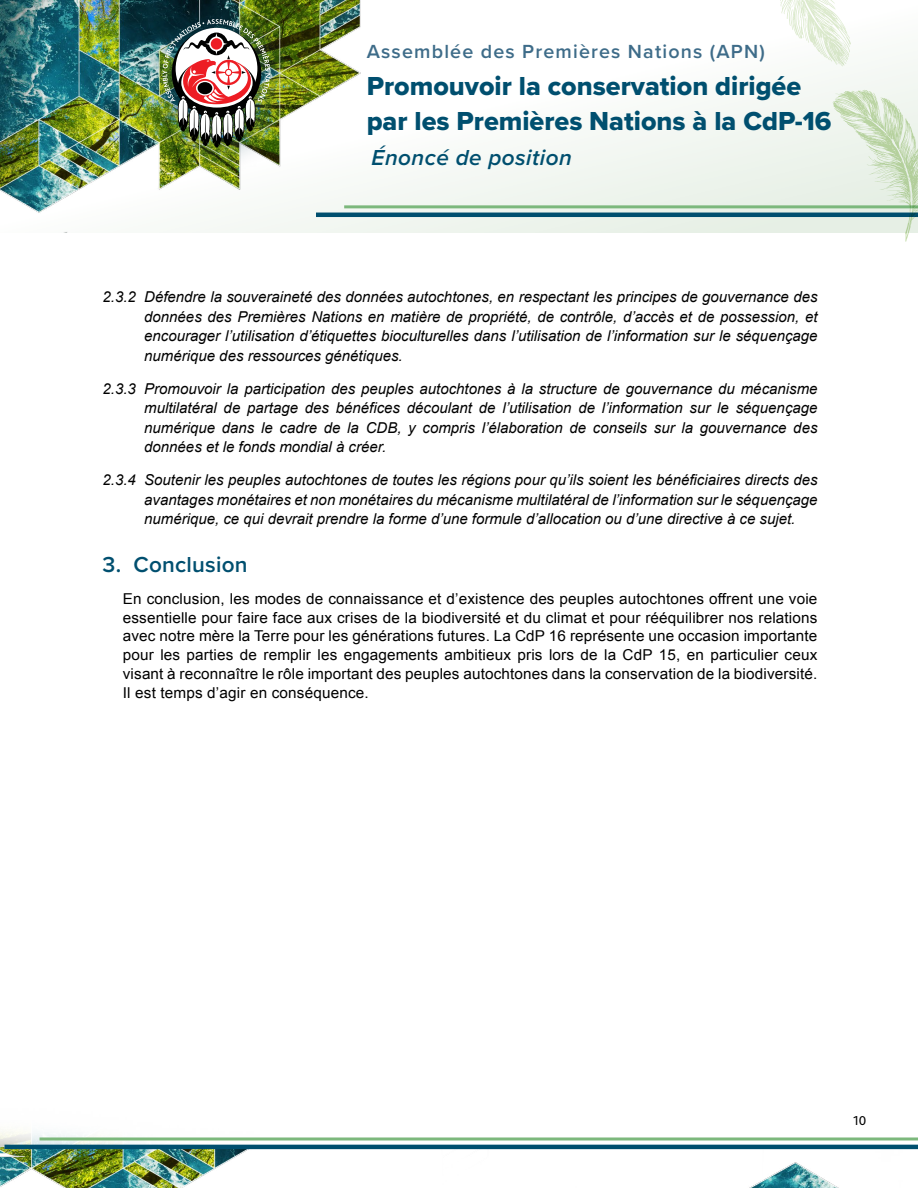
<style>
.page{position:relative;width:918px;height:1188px;background:#fff}
.page>*{position:absolute;margin:0;border:0;box-sizing:border-box;transform-origin:0 0}
.t1{font:27px/34.7px "Proxima Nova Extrabld";color:#004f6f}
.t2{font:italic 600 22.5px "Proxima Nova";letter-spacing:.02em;color:#004f6f}
.t3{font:600 22.5px "Proxima Nova";letter-spacing:.01em;color:#004f6f}
.t4{font:600 19.65px "Proxima Nova";letter-spacing:.06em;color:#3e6c89}
.t5{font:italic 15px/19.5px "Arial";color:#000;text-align:justify}
.t6{font:15px/18.8px "Arial";letter-spacing:.01em;color:#000;text-align:justify}
.t7{font:13.5px "Bliss 2";color:#000}
</style>
<div class="page">
<img style="left:0;top:0;width:918px;height:1188px">
<hr style="left:344px;top:205px;width:574px;height:3px;background:#7cb87c">
<hr style="left:316px;top:213px;width:602px;height:4px;background:#004f6f">
<hr style="left:40px;top:1137px;width:878px;height:3px;background:#7cb87c">
<hr style="left:5px;top:1145px;width:913px;height:4px;background:#004f6f">
<div style="left:135px;top:0;width:163px;height:174px;background:#003b4e;opacity:.57"></div>
<img style="left:162px;top:19px;width:108px;height:129px">
<svg style="left:832px;top:89px;width:86px;height:153px"></svg>
<svg style="left:773px;top:0;width:78px;height:67px"></svg>
<h3 class="t4" style="left:367px;top:37px;width:400px">Assemblée des Premières Nations (APN)</h3>
<h1 class="t1" style="left:367px;top:69px;width:466px">Promouvoir la conservation dirigée par les Premières Nations à la CdP-16</h1>
<h2 class="t2" style="left:372px;top:141px;width:202px">Énoncé de position</h2>
<p class="t5" style="left:144px;top:287px;width:675px;text-indent:-42px">2.3.2 Défendre la souveraineté des données autochtones, en respectant les principes de gouvernance des données des Premières Nations en matière de propriété, de contrôle, d’accès et de possession, et encourager l’utilisation d’étiquettes bioculturelles dans l’utilisation de l’information sur le séquençage numérique des ressources génétiques.</p>
<p class="t5" style="left:144px;top:379px;width:675px;text-indent:-42px">2.3.3 Promouvoir la participation des peuples autochtones à la structure de gouvernance du mécanisme multilatéral de partage des bénéfices découlant de l’utilisation de l’information sur le séquençage numérique dans le cadre de la CDB, y compris l’élaboration de conseils sur la gouvernance des données et le fonds mondial à créer.</p>
<p class="t5" style="left:144px;top:470px;width:675px;text-indent:-42px">2.3.4 Soutenir les peuples autochtones de toutes les régions pour qu’ils soient les bénéficiaires directs des avantages monétaires et non monétaires du mécanisme multilatéral de l’information sur le séquençage numérique, ce qui devrait prendre la forme d’une formule d’allocation ou d’une directive à ce sujet.</p>
<h2 class="t3" style="left:103px;top:547px;width:146px">3. Conclusion</h2>
<p class="t6" style="left:123px;top:589px;width:696px">En conclusion, les modes de connaissance et d’existence des peuples autochtones offrent une voie essentielle pour faire face aux crises de la biodiversité et du climat et pour rééquilibrer nos relations avec notre mère la Terre pour les générations futures. La CdP 16 représente une occasion importante pour les parties de remplir les engagements ambitieux pris lors de la CdP 15, en particulier ceux visant à reconnaître le rôle important des peuples autochtones dans la conservation de la biodiversité.<br>Il est temps d’agir en conséquence.</p>
<p class="t7" style="left:853px;top:1113px;width:15px">10</p>
</div>
